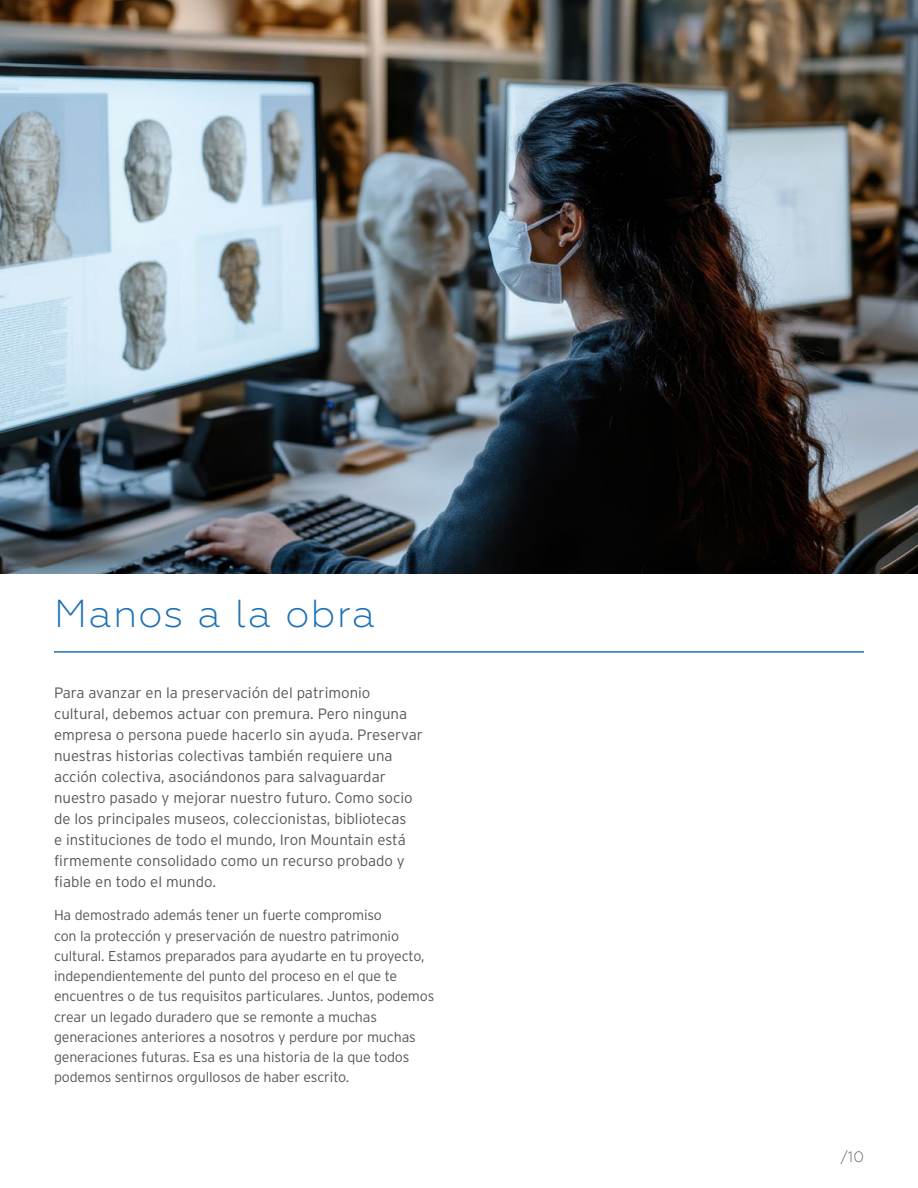
<style>
.page{position:relative;width:918px;height:1188px;background:#fff}
.page>*{position:absolute;margin:0;border:0;box-sizing:border-box;transform-origin:0 0}
.t1{font:300 39px "Geometria";letter-spacing:.04em;color:#1d71b8}
.t2{font:300 15px/21px "Interstate";color:#575756}
.t3{font:300 15px "Geometria";color:#575756}
.t4{font:300 14.25px/20.2px "Interstate";letter-spacing:-.01em;color:#575756}
</style>
<div class="page">
<hr style="left:54px;top:651px;width:810px;height:2px;background:#1d71b8">
<img style="left:0;top:0;width:918px;height:573px">
<h1 class="t1" style="left:54px;top:591px;width:323px">Manos a la obra</h1>
<p class="t2" style="left:54px;top:682px;width:370px">Para avanzar en la preservación del patrimonio cultural, debemos actuar con premura. Pero ninguna empresa o persona puede hacerlo sin ayuda. Preservar nuestras historias colectivas también requiere una acción colectiva, asociándonos para salvaguardar nuestro pasado y mejorar nuestro futuro. Como socio de los principales museos, coleccionistas, bibliotecas<br>e instituciones de todo el mundo, Iron Mountain está firmemente consolidado como un recurso probado y fiable en todo el mundo.</p>
<p class="t4" style="left:54px;top:905px;width:382px">Ha demostrado además tener un fuerte compromiso<br>con la protección y preservación de nuestro patrimonio cultural. Estamos preparados para ayudarte en tu proyecto, independientemente del punto del proceso en el que te encuentres o de tus requisitos particulares. Juntos, podemos crear un legado duradero que se remonte a muchas generaciones anteriores a nosotros y perdure por muchas generaciones futuras. Esa es una historia de la que todos podemos sentirnos orgullosos de haber escrito.</p>
<p class="t3" style="left:840px;top:1148px;width:25px">/10</p>
</div>
